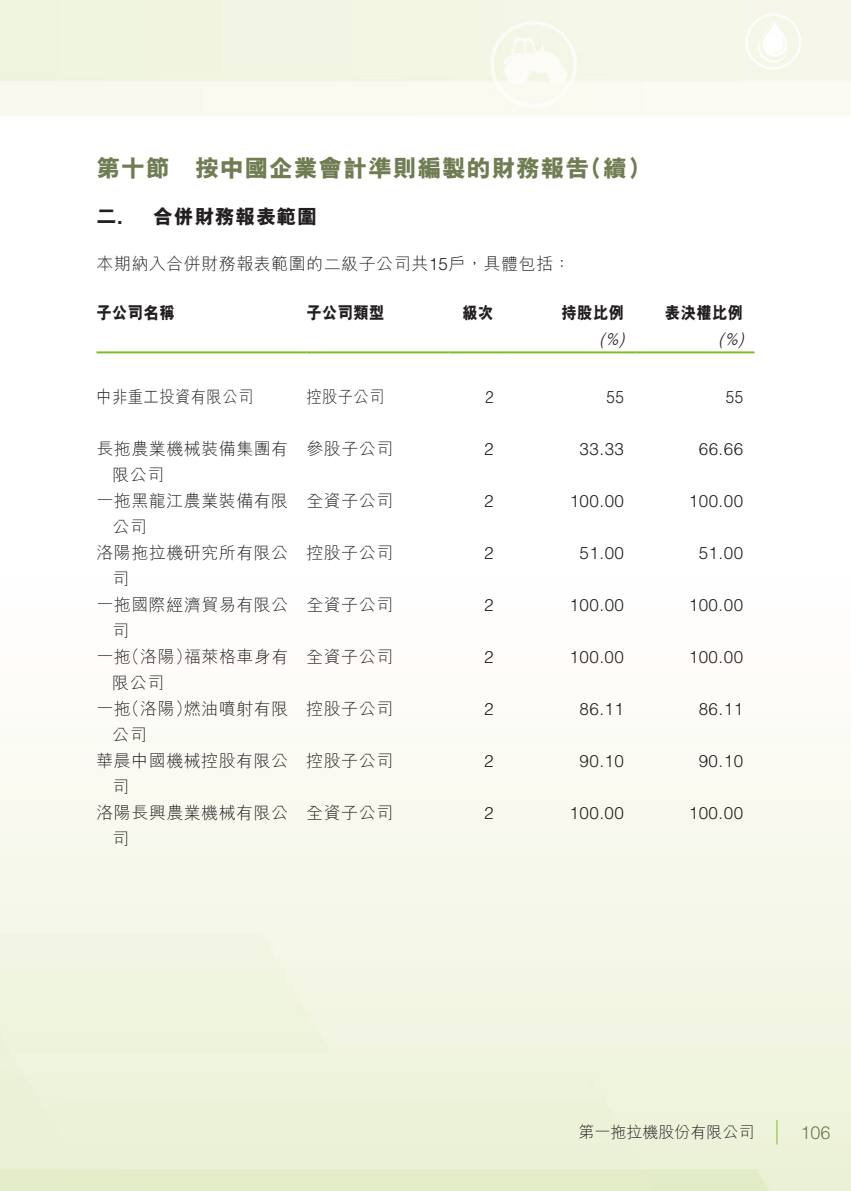
<style>
.page{position:relative;width:851px;height:1191px;background:#fff}
.page>*{position:absolute;margin:0;border:0;box-sizing:border-box;transform-origin:0 0}
.t1{font:800 24px "M Hei HK";letter-spacing:.03em;color:#707c52}
.t2{font:800 20px "M Hei HK";letter-spacing:.03em;color:#231f20}
.t3{font:300 18px "Helvetica LT Std";color:#707c52}
.t4{font:300 17px/26px "M Hei HK";letter-spacing:.03em;color:#231f20}
.t5{font:300 17px "Helvetica LT Std";letter-spacing:.03em;color:#231f20}
.t6{font:800 17px "M Hei HK";letter-spacing:.03em;color:#231f20;scale:.9 1}
.t7{font:300 17px "M Hei HK";letter-spacing:.03em;color:#231f20;scale:.9 1}
.t8{font:italic 300 17px "Helvetica LT Std";color:#231f20;scale:.9 1}
.t9{font:300 17px "Helvetica LT Std";letter-spacing:.03em;color:#231f20;scale:.9 1}
.t10{font:300 16px "M Hei HK";color:#231f20}
.s1{font-family:"Helvetica LT Std";font-weight:700}
.s2{font-family:"Helvetica LT Std"}
</style>
<div class="page">
<svg style="left:776px;top:1120px;width:1px;height:24px"></svg>
<hr style="left:96px;top:351px;width:210px;height:2px;background:#82bb27">
<hr style="left:306px;top:351px;width:142px;height:2px;background:#82bb27">
<hr style="left:448px;top:351px;width:57px;height:2px;background:#82bb27">
<hr style="left:505px;top:351px;width:130px;height:2px;background:#82bb27">
<hr style="left:635px;top:351px;width:119px;height:2px;background:#82bb27">
<h1 class="t1" style="left:195px;top:156px;width:396px">按中國企業會計準則編製的財務報告</h1>
<h1 class="t1" style="left:578px;top:156px;width:74px">（續(</h1>
<h1 class="t1" style="left:96px;top:156px;width:75px">第十節</h1>
<p class="t2" style="left:153px;top:207px;width:165px">合併財務報表範圍</p>
<p class="t2" style="left:96px;top:207px;width:28px">二<span class="s1">.</span></p>
<p class="t4" style="left:96px;top:251px;width:475px">本期納入合併財務報表範圍的二級子公司共<span class="s2">15</span>戶，具體包括：</p>
<p class="t6" style="left:96px;top:304px;width:88px">子公司名稱</p>
<p class="t6" style="left:306px;top:304px;width:88px">子公司類型</p>
<p class="t6" style="left:462px;top:304px;width:36px">級次</p>
<p class="t6" style="left:561px;top:304px;width:71px">持股比例</p>
<p class="t8" style="left:599px;top:328px;width:29px">%)</p>
<p class="t8" style="left:619px;top:328px;width:13px">(</p>
<p class="t6" style="left:664px;top:304px;width:88px">表決權比例</p>
<p class="t8" style="left:718px;top:328px;width:29px">%)</p>
<p class="t8" style="left:738px;top:328px;width:13px">(</p>
<p class="t7" style="left:96px;top:388px;width:176px">中非重工投資有限公司</p>
<p class="t4" style="left:112px;top:436px;width:177px;text-indent:-16px">長拖農業機械裝備集團有限公司</p>
<p class="t5" style="left:698px;top:438px;width:46px">66.66</p>
<p class="t7" style="left:306px;top:388px;width:88px">控股子公司</p>
<p class="t9" style="left:485px;top:386px;width:11px">2</p>
<p class="t9" style="left:606px;top:386px;width:21px">55</p>
<p class="t9" style="left:725px;top:386px;width:21px">55</p>
<p class="t4" style="left:306px;top:436px;width:88px">參股子公司</p>
<p class="t5" style="left:484px;top:438px;width:11px">2</p>
<p class="t5" style="left:579px;top:438px;width:46px">33.33</p>
<p class="t4" style="left:112px;top:488px;width:177px;text-indent:-16px">一拖黑龍江農業裝備有限公司</p>
<p class="t5" style="left:688px;top:490px;width:56px">100.00</p>
<p class="t4" style="left:306px;top:488px;width:88px">全資子公司</p>
<p class="t5" style="left:484px;top:490px;width:11px">2</p>
<p class="t5" style="left:569px;top:490px;width:56px">100.00</p>
<p class="t4" style="left:112px;top:540px;width:177px;text-indent:-16px">洛陽拖拉機研究所有限公司</p>
<p class="t5" style="left:698px;top:542px;width:46px">51.00</p>
<p class="t4" style="left:306px;top:540px;width:88px">控股子公司</p>
<p class="t5" style="left:484px;top:542px;width:11px">2</p>
<p class="t5" style="left:579px;top:542px;width:46px">51.00</p>
<p class="t4" style="left:112px;top:592px;width:177px;text-indent:-16px">一拖國際經濟貿易有限公司</p>
<p class="t5" style="left:688px;top:594px;width:56px">100.00</p>
<p class="t4" style="left:306px;top:592px;width:88px">全資子公司</p>
<p class="t5" style="left:484px;top:594px;width:11px">2</p>
<p class="t5" style="left:569px;top:594px;width:56px">100.00</p>
<p class="t4" style="left:123px;top:644px;width:71px">（洛陽）</p>
<p class="t4" style="left:184px;top:644px;width:106px">福萊格車身有</p>
<p class="t4" style="left:306px;top:644px;width:88px">全資子公司</p>
<p class="t4" style="left:112px;top:644px;width:53px;text-indent:-16px">一拖<br>限公司</p>
<p class="t5" style="left:688px;top:646px;width:56px">100.00</p>
<p class="t5" style="left:484px;top:646px;width:11px">2</p>
<p class="t5" style="left:569px;top:646px;width:56px">100.00</p>
<p class="t4" style="left:123px;top:696px;width:71px">（洛陽）</p>
<p class="t4" style="left:184px;top:696px;width:106px">燃油噴射有限</p>
<p class="t4" style="left:306px;top:696px;width:88px">控股子公司</p>
<p class="t4" style="left:112px;top:696px;width:36px;text-indent:-16px">一拖公司</p>
<p class="t5" style="left:698px;top:698px;width:46px">86.11</p>
<p class="t5" style="left:579px;top:698px;width:46px">86.11</p>
<p class="t5" style="left:484px;top:698px;width:11px">2</p>
<p class="t4" style="left:112px;top:748px;width:177px;text-indent:-16px">華晨中國機械控股有限公司</p>
<p class="t5" style="left:698px;top:750px;width:46px">90.10</p>
<p class="t4" style="left:306px;top:748px;width:88px">控股子公司</p>
<p class="t5" style="left:484px;top:750px;width:11px">2</p>
<p class="t5" style="left:579px;top:750px;width:46px">90.10</p>
<p class="t4" style="left:112px;top:800px;width:177px;text-indent:-16px">洛陽長興農業機械有限公司</p>
<p class="t5" style="left:688px;top:803px;width:56px">100.00</p>
<p class="t4" style="left:306px;top:800px;width:88px">全資子公司</p>
<p class="t5" style="left:484px;top:803px;width:11px">2</p>
<p class="t5" style="left:569px;top:803px;width:56px">100.00</p>
<p class="t10" style="left:578px;top:1124px;width:177px">第一拖拉機股份有限公司</p>
<p class="t3" style="left:800px;top:1121px;width:32px">106</p>
</div>
